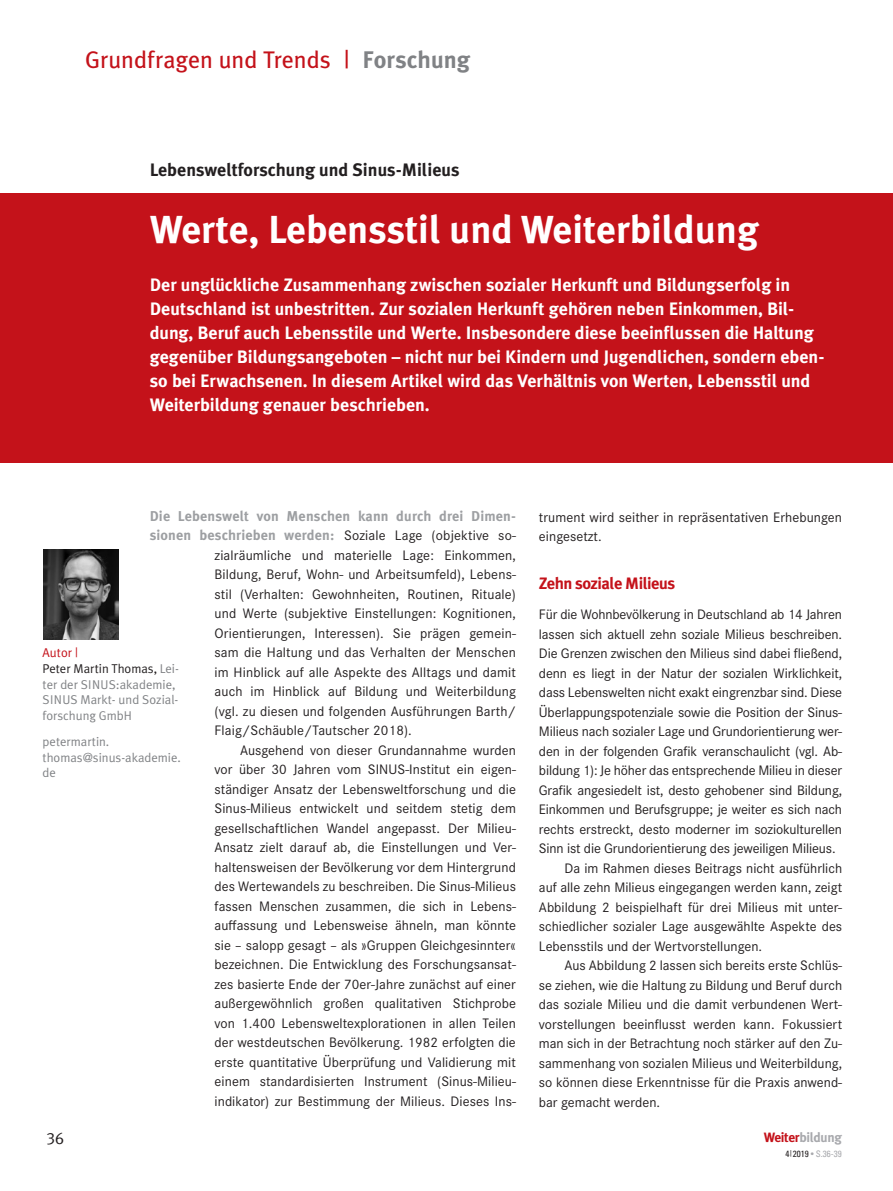
<style>
.page{position:relative;width:893px;height:1191px;background:#fff}
.page>*{position:absolute;margin:0;border:0;box-sizing:border-box;transform-origin:0 0}
.Article_Title{font:700 39px "Meta Plus";color:#fff}
.t1{font:24px "Meta Plus";color:#c4121a}
.Abstract_First{font:700 18px/24px "Meta Plus";letter-spacing:-.005em;color:#fff}
.Article_SubTitle{font:700 18px "Meta Plus";color:#231f20}
.AHead{font:700 16.5px "Meta Plus";letter-spacing:-.03em;color:#c4121a}
.t2{font:16.5px "Meta Plus Normal Caps";color:#231f20}
.TextInd{font:14.25px/19.5px "Corporate S";letter-spacing:.005em;color:#231f20;text-align:justify}
.Text{font:14.25px/19.5px "Corporate S";letter-spacing:-.01em;color:#231f20;text-align:justify}
.Text_First{font:14.25px "Corporate S";letter-spacing:.01em;color:#231f20}
.Text_First-2{font:700 14.25px "Meta Plus";letter-spacing:.01em;color:#9d9fa2}
.t3{font:700 13.5px "Meta Plus";letter-spacing:-.025em;color:#a8a9ad}
.Author3{font:12.75px/15.8px "Meta Plus Normal";color:#808285}
.Author2{font:12.75px/15.8px "Meta Plus Normal";color:#808285}
.Author3-2{font:12.75px "Meta Plus Normal";color:#c4121a}
.t4{font:condensed 9px "Univers LT Std";color:#a8a9ad}
.s1{font-weight:700;color:#808285}
.s2{font-family:"Corporate S";font-weight:400;color:#231f20}
.s3{color:#231f20}
.s4{color:#c4121a}
</style>
<div class="page">
<div style="left:0;top:193px;width:893px;height:92px;background:#c4121a"></div>
<div style="left:0;top:277px;width:893px;height:186px;background:#c4121a"></div>
<img style="left:43px;top:549px;width:76px;height:91px">
<p class="t1" style="left:85px;top:46px;width:387px">Grundfragen und Trends | <span class="s1">Forschung</span></p>
<p class="Article_SubTitle" style="left:150px;top:159px;width:311px">Lebensweltforschung und Sinus-Milieus</p>
<p class="Article_Title" style="left:150px;top:207px;width:610px">Werte, Lebensstil und Weiterbildung</p>
<p class="Abstract_First" style="left:150px;top:273px;width:676px">Der unglückliche Zusammenhang zwischen sozialer Herkunft und Bildungserfolg in Deutschland ist unbestritten. Zur sozialen Herkunft gehören neben Einkommen, Bil&shy;dung, Beruf auch Lebensstile und Werte. Insbesondere diese beeinflussen die Haltung gegenüber Bildungsangeboten – nicht nur bei Kindern und Jugendlichen, sondern eben&shy;so bei Erwachsenen. In diesem Artikel wird das Verhältnis von Werten, Lebensstil und Weiterbildung genauer beschrieben.</p>
<p class="Text_First-2" style="left:150px;top:507px;width:368px">Die Lebenswelt von Menschen kann durch drei Dimen-</p>
<p class="Text_First-2" style="left:150px;top:527px;width:367px">sionen beschrieben werden: <span class="s2">Soziale Lage (objektive so-</span></p>
<p class="Text_First" style="left:215px;top:544px;width:303px">zialräumliche und materielle Lage: Einkommen,</p>
<p class="Text_First" style="left:215px;top:564px;width:303px">Bildung, Beruf, Wohn- und Arbeitsumfeld), Lebens-</p>
<p class="Text_First" style="left:215px;top:583px;width:303px">stil (Verhalten: Gewohnheiten, Routinen, Rituale)</p>
<p class="Text_First" style="left:215px;top:603px;width:303px">und Werte (subjektive Einstellungen: Kognitionen,</p>
<p class="Text_First" style="left:215px;top:622px;width:303px">Orientierungen, Interessen). Sie prägen gemein-</p>
<p class="Text_First" style="left:215px;top:642px;width:303px">sam die Haltung und das Verhalten der Menschen</p>
<p class="Text_First" style="left:215px;top:661px;width:303px">im Hinblick auf alle Aspekte des Alltags und damit</p>
<p class="Text_First" style="left:215px;top:681px;width:303px">auch im Hinblick auf Bildung und Weiterbildung</p>
<p class="Text_First" style="left:215px;top:700px;width:303px">(vgl. zu diesen und folgenden Ausführungen Barth/</p>
<p class="Text_First" style="left:215px;top:720px;width:199px">Flaig/Schäuble/Tautscher 2018).</p>
<p class="TextInd" style="left:215px;top:739px;width:303px;text-indent:26px">Ausgehend von dieser Grundannahme wurden vor über 30 Jahren vom SINUS-Institut ein eigen&shy;ständiger Ansatz der Lebensweltforschung und die Sinus-Milieus entwickelt und seitdem stetig dem gesellschaftlichen Wandel angepasst. Der Milieu-Ansatz zielt darauf ab, die Einstellungen und Ver&shy;haltensweisen der Bevölkerung vor dem Hintergrund des Wertewandels zu beschreiben. Die Sinus-Milieus fassen Menschen zusammen, die sich in Lebens&shy;auffassung und Lebensweise ähneln, man könnte sie – salopp gesagt – als »Gruppen Gleichgesinnter« bezeichnen. Die Entwicklung des Forschungsansat&shy;zes basierte Ende der 70er-Jahre zunächst auf einer außergewöhnlich großen qualitativen Stichprobe von 1.400 Lebensweltexplorationen in allen Teilen der westdeutschen Bevölkerung. 1982 erfolgten die erste quantitative Überprüfung und Validierung mit einem standardisierten Instrument (Sinus-Milieu&shy;indikator) zur Bestimmung der Milieus. Dieses Ins-</p>
<p class="Author3-2" style="left:43px;top:645px;width:37px">Autor |</p>
<p class="Author3" style="left:43px;top:660px;width:138px"><span class="s3">Peter Martin Thomas,</span> Lei&shy;ter der SINUS:akademie,<br>SINUS Markt- und Sozial&shy;forschung GmbH</p>
<p class="Author2" style="left:43px;top:733px;width:140px">petermartin. thomas@sinus-akademie. de</p>
<p class="TextInd" style="left:539px;top:506px;width:305px">trument wird seither in repräsentativen Erhebungen eingesetzt.</p>
<p class="AHead" style="left:539px;top:574px;width:138px">Zehn soziale Milieus</p>
<p class="Text" style="left:539px;top:603px;width:305px">Für die Wohnbevölkerung in Deutschland ab 14 Jahren lassen sich aktuell zehn soziale Milieus beschreiben.<br>Die Grenzen zwischen den Milieus sind dabei fließend, denn es liegt in der Natur der sozialen Wirklichkeit, dass Lebenswelten nicht exakt eingrenzbar sind. Diese Überlappungspotenziale sowie die Position der Sinus-Milieus nach sozialer Lage und Grundorientierung wer&shy;den in der folgenden Grafik veranschaulicht (vgl. Ab&shy;bildung 1): Je höher das entsprechende Milieu in dieser Grafik angesiedelt ist, desto gehobener sind Bildung, Einkommen und Berufsgruppe; je weiter es sich nach rechts erstreckt, desto moderner im soziokulturellen Sinn ist die Grundorientierung des jeweiligen Milieus.</p>
<p class="TextInd" style="left:539px;top:857px;width:305px;text-indent:26px">Da im Rahmen dieses Beitrags nicht ausführlich auf alle zehn Milieus eingegangen werden kann, zeigt Abbildung 2 beispielhaft für drei Milieus mit unter&shy;schiedlicher sozialer Lage ausgewählte Aspekte des Lebensstils und der Wertvorstellungen.</p>
<p class="TextInd" style="left:539px;top:954px;width:305px;text-indent:26px">Aus Abbildung 2 lassen sich bereits erste Schlüs&shy;se ziehen, wie die Haltung zu Bildung und Beruf durch das soziale Milieu und die damit verbundenen Wert&shy;vorstellungen beeinflusst werden kann. Fokussiert man sich in der Betrachtung noch stärker auf den Zu&shy;sammenhang von sozialen Milieus und Weiterbildung, so können diese Erkenntnisse für die Praxis anwend&shy;bar gemacht werden.</p>
<p class="t2" style="left:46px;top:1129px;width:19px">36</p>
<p class="t3" style="left:764px;top:1129px;width:80px"><span class="s4">Weiter</span>bildung</p>
<p class="t4" style="left:785px;top:1147px;width:58px"><span class="s3">4</span> <sup>|</sup> <span class="s3">2019</span> • S.36-39</p>
</div>
